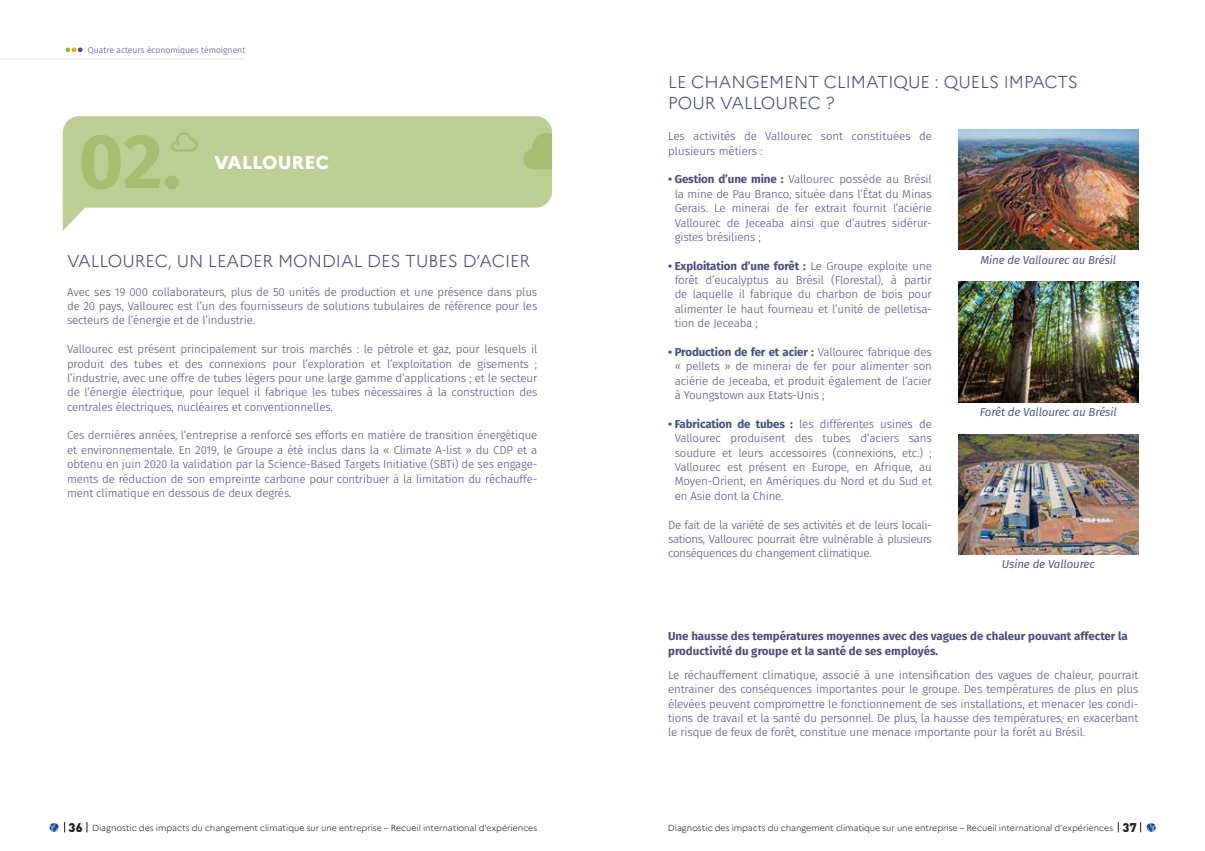
<style>
.page{position:relative;width:1205px;height:851px;background:#fff}
.page>*{position:absolute;margin:0;border:0;box-sizing:border-box;transform-origin:0 0}
.t1{font:700 77.25px "Fira Sans";color:#a7be72}
.t2{font:800 18.62px "Marianne";color:#fff}
.t3{font:300 17.25px/20.1px "Marianne";color:#484d7a}
.t4{font:300 11.5px/14.4px "Fira Sans";letter-spacing:-.01em;color:#484d7a;text-align:justify}
.t5{font:700 11.5px/14.4px "Fira Sans";color:#484d7a}
.t6{font:italic 11.5px "Fira Sans";letter-spacing:-.01em;color:#484d7a}
.t7{font:300 8.75px "Marianne";letter-spacing:-.005em;color:#1d1d1b}
.t8{font:300 8.62px "Fira Sans";color:#484d7a}
.s1{font-weight:700}
.s2{font-family:"DIN Pro";font-weight:900;font-size:12.5px}
</style>
<div class="page">
<svg style="left:50px;top:822px;width:15px;height:10px"></svg>
<svg style="left:1140px;top:822px;width:15px;height:10px"></svg>
<div style="left:63px;top:116px;width:489px;height:92px;background:#bdce95"></div>
<svg style="left:523px;top:133px;width:29px;height:36px"></svg>
<svg style="left:171px;top:132px;width:27px;height:20px"></svg>
<svg style="left:63px;top:194px;width:34px;height:37px"></svg>
<img style="left:958px;top:282px;width:180px;height:120px">
<img style="left:958px;top:434px;width:180px;height:120px">
<img style="left:958px;top:129px;width:180px;height:120px">
<hr style="left:0;top:58px;width:244px;height:1px;background:#e6eaee">
<svg style="left:66px;top:47px;width:17px;height:5px"></svg>
<p class="t8" style="left:88px;top:44px;width:159px">Quatre acteurs économiques témoignent</p>
<h1 class="t1" style="left:78px;top:96px;width:104px">02.</h1>
<h2 class="t2" style="left:214px;top:151px;width:116px">VALLOUREC</h2>
<h3 class="t3" style="left:67px;top:251px;width:465px">VALLOUREC, UN LEADER MONDIAL DES TUBES D’ACIER</h3>
<p class="t4" style="left:67px;top:284px;width:472px">Avec ses 19 000 collaborateurs, plus de 50 unités de production et une présence dans plus de 20 pays, Vallourec est l’un des fournisseurs de solutions tubulaires de référence pour les secteurs de l’énergie et de l’industrie.</p>
<p class="t4" style="left:67px;top:342px;width:472px">Vallourec est présent principalement sur trois marchés : le pétrole et gaz, pour lesquels il produit des tubes et des connexions pour l’exploration et l’exploitation de gisements ; l’industrie, avec une offre de tubes légers pour une large gamme d’applications ; et le secteur de l’énergie électrique, pour lequel il fabrique les tubes nécessaires à la construction des centrales électriques, nucléaires et conventionnelles.</p>
<p class="t4" style="left:67px;top:428px;width:472px">Ces dernières années, l’entreprise a renforcé ses efforts en matière de transition énergétique et environnementale. En 2019, le Groupe a été inclus dans la « Climate A-list » du CDP et a obtenu en juin 2020 la validation par la Science-Based Targets Initiative (SBTi) de ses engage&shy;ments de réduction de son empreinte carbone pour contribuer à la limitation du réchauffe&shy;ment climatique en dessous de deux degrés.</p>
<h3 class="t3" style="left:668px;top:72px;width:411px">LE CHANGEMENT CLIMATIQUE : QUELS IMPACTS<br>POUR VALLOUREC ?</h3>
<p class="t4" style="left:668px;top:129px;width:265px">Les activités de Vallourec sont constituées de plusieurs métiers :</p>
<p class="t4" style="left:675px;top:172px;width:259px;text-indent:-6px"><span class="s1">• Gestion d’une mine :</span> Vallourec possède au Brésil la mine de Pau Branco, située dans l’État du Minas Gerais. Le minerai de fer extrait fournit l’aciérie Vallourec de Jeceaba ainsi que d’autres sidérur&shy;gistes brésiliens ;</p>
<p class="t4" style="left:675px;top:258px;width:259px;text-indent:-6px"><span class="s1">• Exploitation d’une forêt :</span> Le Groupe exploite une forêt d’eucalyptus au Brésil (Florestal), à partir de laquelle il fabrique du charbon de bois pour alimenter le haut fourneau et l’unité de pelletisa&shy;tion de Jeceaba ;</p>
<p class="t4" style="left:675px;top:345px;width:259px;text-indent:-6px"><span class="s1">• Production de fer et acier :</span> Vallourec fabrique des « pellets » de minerai de fer pour alimenter son aciérie de Jeceaba, et produit également de l’acier à Youngstown aux Etats-Unis ;</p>
<p class="t4" style="left:675px;top:416px;width:259px;text-indent:-6px"><span class="s1">• Fabrication de tubes :</span> les différentes usines de Vallourec produisent des tubes d’aciers sans soudure et leurs accessoires (connexions, etc.) ; Vallourec est présent en Europe, en Afrique, au Moyen-Orient, en Amériques du Nord et du Sud et en Asie dont la Chine.</p>
<p class="t4" style="left:668px;top:517px;width:265px">De fait de la variété de ses activités et de leurs locali&shy;sations, Vallourec pourrait être vulnérable à plusieurs conséquences du changement climatique.</p>
<p class="t6" style="left:980px;top:251px;width:137px">Mine de Vallourec au Brésil</p>
<p class="t6" style="left:980px;top:403px;width:138px">Forêt de Vallourec au Brésil</p>
<p class="t6" style="left:1002px;top:556px;width:94px">Usine de Vallourec</p>
<p class="t5" style="left:668px;top:628px;width:461px">Une hausse des températures moyennes avec des vagues de chaleur pouvant affecter la productivité du groupe et la santé de ses employés.</p>
<p class="t4" style="left:668px;top:667px;width:472px">Le réchauffement climatique, associé à une intensification des vagues de chaleur, pourrait entrainer des conséquences importantes pour le groupe. Des températures de plus en plus élevées peuvent compromettre le fonctionnement de ses installations, et menacer les condi&shy;tions de travail et la santé du personnel. De plus, la hausse des températures, en exacerbant le risque de feux de forêt, constitue une menace importante pour la forêt au Brésil.</p>
<p class="t7" style="left:69px;top:822px;width:470px"><span class="s2">36</span> Diagnostic des impacts du changement climatique sur une entreprise – Recueil international d'expériences</p>
<p class="t7" style="left:668px;top:822px;width:470px">Diagnostic des impacts du changement climatique sur une entreprise – Recueil international d'expériences <span class="s2">37</span></p>
</div>
